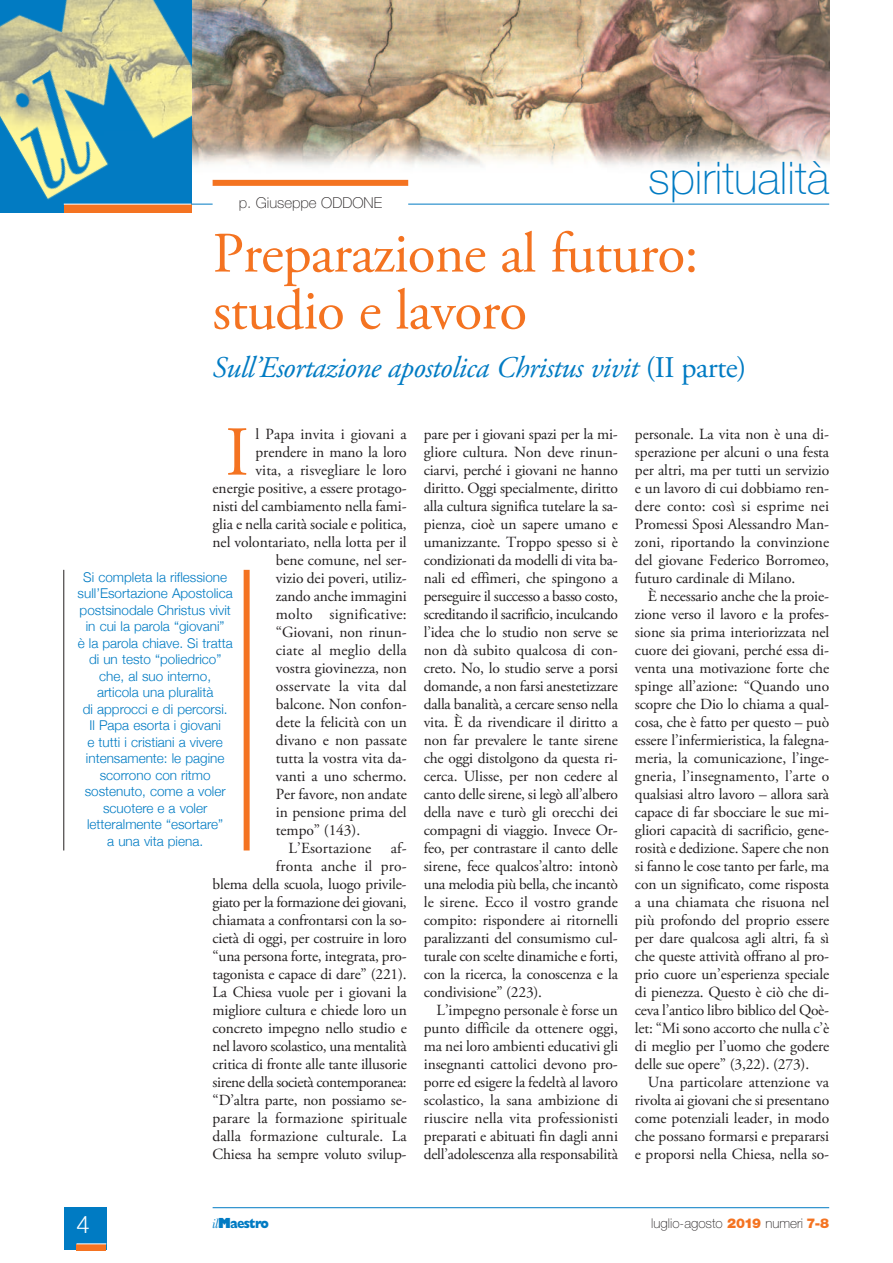
<style>
.page{position:relative;width:893px;height:1263px;background:#fff}
.page>*{position:absolute;margin:0;border:0;box-sizing:border-box;transform-origin:0 0}
.t1{font:69.9px "Adobe Garamond Pro";color:#f47321}
.t2{font:57px/57px "Adobe Garamond Pro";letter-spacing:-.015em;color:#f47321}
.t3{font:100 45px "Helvetica Neue";color:#007bc3}
.t4{font:italic 30px "Adobe Garamond Pro";letter-spacing:-.02em;color:#007bc3}
.t5{font:300 24px "Helvetica Neue";color:#fff}
.t6{font:15.45px/18px "Adobe Garamond Pro";letter-spacing:-.01em;color:#231f20;text-align:justify}
.t7{font:15.45px "Adobe Garamond Pro";letter-spacing:.015em;color:#231f20}
.t8{font:15.45px "Adobe Garamond Pro";letter-spacing:.01em;color:#231f20}
.t9{font:100 15px "Helvetica Neue";color:#231f20}
.t10{font:300 13.5px/16.5px "Helvetica Neue";color:#007bc3;text-align:center}
.t11{font:100 13.5px "Helvetica Neue";color:#231f20}
.t12{font:800 13.5px "Gill Sans";letter-spacing:-.055em;color:#007bc3;scale:.9 1}
.s1{font-style:normal}
.s2{font-family:"Bodoni";font-weight:400;font-style:italic}
.s3{font-style:inherit}
.s4{font-weight:900;color:#f47321}
</style>
<div class="page">
<hr style="left:213px;top:1207px;width:616px;height:1px;background:#007bc3">
<div style="left:64px;top:1208px;width:42px;height:42px;background:#007bc3"></div>
<div style="left:77px;top:1244px;width:29px;height:6px;background:#f47321"></div>
<svg style="left:77px;top:1243px;width:29px;height:1px"></svg>
<img style="left:191px;top:0;width:638px;height:213px">
<img style="left:0;top:0;width:191px;height:213px">
<div style="left:64px;top:204px;width:127px;height:9px;background:#f47321"></div>
<hr style="left:64px;top:204px;width:127px;height:1px;background:#fff">
<hr style="left:408px;top:204px;width:421px;height:1px;background:#007bc3">
<svg style="left:191px;top:204px;width:22px;height:1px"></svg>
<div style="left:213px;top:180px;width:195px;height:6px;background:#f47321"></div>
<hr style="left:63px;top:570px;width:1px;height:280px;background:#231f20">
<div style="left:244px;top:570px;width:6px;height:280px;background:#f47321"></div>
<h3 class="t3" style="left:648px;top:162px;width:183px">spiritualità</h3>
<p class="t9" style="left:239px;top:197px;width:145px">p. Giuseppe ODDONE</p>
<h2 class="t2" style="left:213px;top:230px;width:487px">Preparazione al futuro: studio e lavoro</h2>
<h3 class="t4" style="left:213px;top:355px;width:535px">Sull’Esortazione apostolica Christus vivit <span class="s1">(II parte)</span></h3>
<h1 class="t1" style="left:225px;top:425px;width:25px">I</h1>
<p class="t6" style="left:256px;top:426px;width:153px">l Papa invita i giovani a</p>
<p class="t6" style="left:256px;top:444px;width:153px">prendere in mano la loro</p>
<p class="t6" style="left:256px;top:462px;width:153px">vita, a risvegliare le loro</p>
<p class="t6" style="left:213px;top:480px;width:196px">energie positive, a essere protago-</p>
<p class="t6" style="left:213px;top:498px;width:196px">nisti del cambiamento nella fami-</p>
<p class="t6" style="left:213px;top:516px;width:196px">glia e nella carità sociale e politica,</p>
<p class="t6" style="left:213px;top:534px;width:196px">nel volontariato, nella lotta per il</p>
<p class="t6" style="left:276px;top:552px;width:132px">bene comune, nel ser-</p>
<p class="t6" style="left:276px;top:570px;width:132px">vizio dei poveri, utiliz-</p>
<p class="t6" style="left:276px;top:588px;width:132px">zando anche immagini</p>
<p class="t7" style="left:276px;top:607px;width:132px">molto significative:</p>
<p class="t6" style="left:276px;top:624px;width:132px">“Giovani, non rinun-</p>
<p class="t7" style="left:276px;top:643px;width:132px">ciate al meglio della</p>
<p class="t6" style="left:276px;top:660px;width:132px">vostra giovinezza, non</p>
<p class="t7" style="left:276px;top:679px;width:132px">osservate la vita dal</p>
<p class="t6" style="left:276px;top:696px;width:132px">balcone. Non confon-</p>
<p class="t6" style="left:276px;top:714px;width:132px">dete la felicità con un</p>
<p class="t6" style="left:276px;top:732px;width:132px">divano e non passate</p>
<p class="t6" style="left:276px;top:750px;width:132px">tutta la vostra vita da-</p>
<p class="t6" style="left:276px;top:768px;width:132px">vanti a uno schermo.</p>
<p class="t6" style="left:276px;top:786px;width:132px">Per favore, non andate</p>
<p class="t6" style="left:276px;top:804px;width:132px">in pensione prima del</p>
<p class="t6" style="left:276px;top:822px;width:86px">tempo” (143).</p>
<p class="t8" style="left:289px;top:841px;width:84px">L’Esortazione</p>
<p class="t10" style="left:78px;top:568px;width:157px">si completa la riflessione sull’esortazione Apostolica postsinodale Christus vivit in cui la parola “giovani”<br>è la parola chiave. si tratta di un testo “poliedrico” che, al suo interno, articola una pluralità<br>di approcci e di percorsi.<br>il Papa esorta i giovani<br>e tutti i cristiani a vivere intensamente: le pagine scorrono con ritmo sostenuto, come a voler scuotere e a voler letteralmente “esortare”<br>a una vita piena.</p>
<p class="t6" style="left:213px;top:840px;width:196px;text-align:right">af-<br>fronta anche il pro-<br>blema della scuola, luogo privile&shy;giato per la formazione dei giovani, chiamata a confrontarsi con la so&shy;cietà di oggi, per costruire in loro “una persona forte, integrata, pro&shy;tagonista e capace di dare” (221).<br>La Chiesa vuole per i giovani la migliore cultura e chiede loro un concreto impegno nello studio e nel lavoro scolastico, una mentalità critica di fronte alle tante illusorie sirene della società contemporanea: “D’altra parte, non possiamo se&shy;parare la formazione spirituale dalla formazione culturale. La<br>Chiesa ha sempre voluto svilup-</p>
<p class="t6" style="left:424px;top:426px;width:196px">pare per i giovani spazi per la mi&shy;gliore cultura. Non deve rinun&shy;ciarvi, perché i giovani ne hanno diritto. Oggi specialmente, diritto alla cultura significa tutelare la sa&shy;pienza, cioè un sapere umano e umanizzante. Troppo spesso si è condizionati da modelli di vita ba&shy;nali ed effimeri, che spingono a perseguire il successo a basso costo, screditando il sacrificio, inculcando l’idea che lo studio non serve se non dà subito qualcosa di con&shy;creto. No, lo studio serve a porsi domande, a non farsi anestetizzare dalla banalità, a cercare senso nella vita. È da rivendicare il diritto a non far prevalere le tante sirene che oggi distolgono da questa ri&shy;cerca. Ulisse, per non cedere al canto delle sirene, si legò all’albero della nave e turò gli orecchi dei compagni di viaggio. Invece Or&shy;feo, per contrastare il canto delle sirene, fece qualcos’altro: intonò una melodia più bella, che incantò le sirene. Ecco il vostro grande compito: rispondere ai ritornelli paralizzanti del consumismo cul&shy;turale con scelte dinamiche e forti, con la ricerca, la conoscenza e la condivisione” (223).</p>
<p class="t6" style="left:424px;top:1002px;width:196px;text-indent:13px">L’impegno personale è forse un punto difficile da ottenere oggi, ma nei loro ambienti educativi gli insegnanti cattolici devono pro&shy;porre ed esigere la fedeltà al lavoro scolastico, la sana ambizione di riuscire nella vita professionisti preparati e abituati fin dagli anni dell’adolescenza alla responsabilità</p>
<p class="t6" style="left:635px;top:426px;width:196px">personale. La vita non è una di&shy;sperazione per alcuni o una festa per altri, ma per tutti un servizio e un lavoro di cui dobbiamo ren&shy;dere conto: così si esprime nei Promessi Sposi Alessandro Man&shy;zoni, riportando la convinzione del giovane Federico Borromeo, futuro cardinale di Milano.</p>
<p class="t6" style="left:635px;top:588px;width:196px;text-indent:13px">È necessario anche che la proie&shy;zione verso il lavoro e la profes&shy;sione sia prima interiorizzata nel cuore dei giovani, perché essa di&shy;venta una motivazione forte che spinge all’azione: “Quando uno scopre che Dio lo chiama a qual&shy;cosa, che è fatto per questo – può essere l’infermieristica, la falegna&shy;meria, la comunicazione, l’inge&shy;gneria, l’insegnamento, l’arte o qualsiasi altro lavoro – allora sarà capace di far sbocciare le sue mi&shy;gliori capacità di sacrificio, gene&shy;rosità e dedizione. Sapere che non si fanno le cose tanto per farle, ma con un significato, come risposta a una chiamata che risuona nel più profondo del proprio essere per dare qualcosa agli altri, fa sì che queste attività offrano al pro&shy;prio cuore un’esperienza speciale di pienezza. Questo è ciò che di&shy;ceva l’antico libro biblico del Qoè&shy;let: “Mi sono accorto che nulla c’è di meglio per l’uomo che godere delle sue opere” (3,22). (273).</p>
<p class="t6" style="left:635px;top:1074px;width:196px;text-indent:13px">Una particolare attenzione va rivolta ai giovani che si presentano come potenziali leader, in modo che possano formarsi e prepararsi e proporsi nella Chiesa, nella so-</p>
<h3 class="t5" style="left:77px;top:1210px;width:15px">4</h3>
<p class="t12" style="left:213px;top:1218px;width:64px"><span class="s2">il</span><span class="s3">M</span>aestro</p>
<p class="t11" style="left:651px;top:1218px;width:179px">luglio-agosto <span class="s4">2019</span> numeri <span class="s4">7-8</span></p>
</div>
